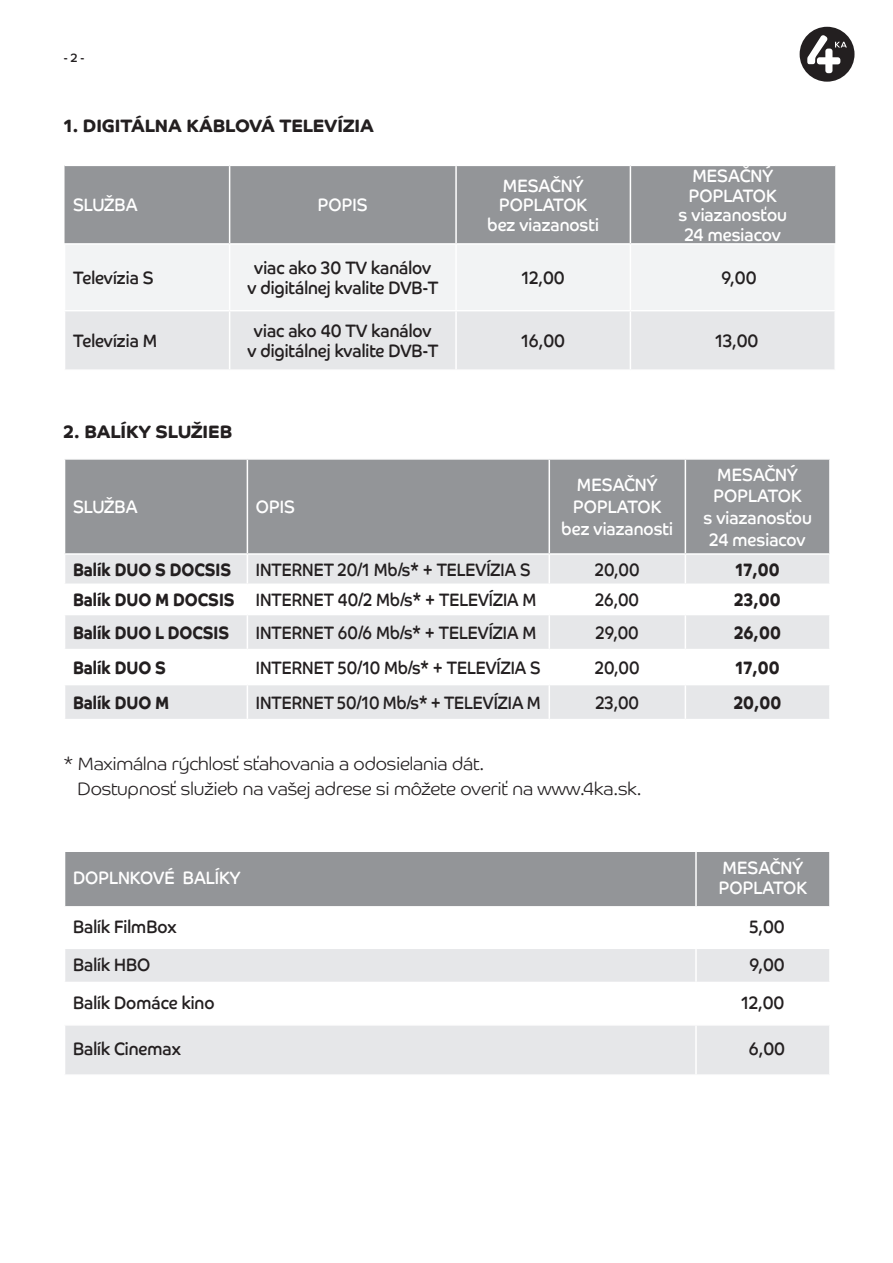
<style>
.page{position:relative;width:893px;height:1263px;background:#fff}
.page>*{position:absolute;margin:0;border:0;box-sizing:border-box;transform-origin:0 0}
.t1{font:18px "Co Headline";color:#231f20;scale:.9 1}
.t2{font:18px "Co Headline";color:#fff;scale:.9 1}
.t3{font:18px "Co Headline";color:#231f20;scale:.87 1}
.t4{font:300 18px "Co Headline";color:#231f20}
.t5{font:700 18px "Co Headline";color:#231f20;scale:.87 1}
.t6{font:700 18px "Co Headline";color:#231f20}
.t7{font:700 18px "Co Headline";color:#231f20;scale:.9 1}
.t8{font:12px "Co Headline";color:#231f20}
</style>
<div class="page">
<div style="left:800px;top:27px;width:54px;height:55px;background:#231f20;border-radius:50%"></div>
<svg style="left:807px;top:35px;width:40px;height:38px"></svg>
<div style="left:65px;top:166px;width:770px;height:77px;background:#939598"></div>
<div style="left:66px;top:245px;width:768px;height:65px;background:#f2f3f4"></div>
<div style="left:65px;top:311px;width:769px;height:58px;background:#e6e7e9"></div>
<hr style="left:229px;top:166px;width:1px;height:77px;background:#fff">
<hr style="left:455px;top:166px;width:2px;height:77px;background:#fff">
<hr style="left:630px;top:166px;width:1px;height:77px;background:#fff">
<hr style="left:229px;top:245px;width:1px;height:65px;background:#fff">
<hr style="left:455px;top:245px;width:2px;height:65px;background:#fff">
<hr style="left:630px;top:245px;width:1px;height:65px;background:#fff">
<hr style="left:229px;top:311px;width:1px;height:58px;background:#fff">
<hr style="left:455px;top:311px;width:2px;height:58px;background:#fff">
<hr style="left:630px;top:311px;width:1px;height:58px;background:#fff">
<div style="left:65px;top:460px;width:764px;height:93px;background:#939598"></div>
<svg style="left:65px;top:555px;width:764px;height:164px;fill:#e6e7e9"></svg>
<hr style="left:247px;top:460px;width:1px;height:93px;background:#fff">
<hr style="left:549px;top:460px;width:1px;height:93px;background:#fff">
<hr style="left:685px;top:460px;width:1px;height:93px;background:#fff">
<hr style="left:64px;top:583px;width:183px;height:2px;background:#fff">
<hr style="left:247px;top:583px;width:302px;height:2px;background:#fff">
<svg style="left:247px;top:555px;width:1px;height:59px"></svg>
<hr style="left:549px;top:583px;width:136px;height:2px;background:#fff">
<svg style="left:549px;top:555px;width:1px;height:59px"></svg>
<hr style="left:685px;top:583px;width:146px;height:2px;background:#fff">
<svg style="left:685px;top:555px;width:1px;height:59px"></svg>
<hr style="left:64px;top:614px;width:183px;height:1px;background:#fff">
<hr style="left:247px;top:614px;width:302px;height:1px;background:#fff">
<hr style="left:247px;top:615px;width:1px;height:34px;background:#fff">
<hr style="left:549px;top:614px;width:136px;height:1px;background:#fff">
<hr style="left:549px;top:615px;width:1px;height:34px;background:#fff">
<hr style="left:685px;top:614px;width:146px;height:1px;background:#fff">
<hr style="left:685px;top:615px;width:1px;height:34px;background:#fff">
<hr style="left:64px;top:649px;width:183px;height:1px;background:#fff">
<hr style="left:247px;top:649px;width:302px;height:1px;background:#fff">
<hr style="left:247px;top:650px;width:1px;height:34px;background:#fff">
<hr style="left:549px;top:649px;width:136px;height:1px;background:#fff">
<hr style="left:549px;top:650px;width:1px;height:34px;background:#fff">
<hr style="left:685px;top:649px;width:146px;height:1px;background:#fff">
<hr style="left:685px;top:650px;width:1px;height:34px;background:#fff">
<hr style="left:64px;top:684px;width:183px;height:1px;background:#fff">
<hr style="left:247px;top:684px;width:302px;height:1px;background:#fff">
<hr style="left:247px;top:685px;width:1px;height:34px;background:#fff">
<hr style="left:549px;top:684px;width:136px;height:1px;background:#fff">
<hr style="left:549px;top:685px;width:1px;height:34px;background:#fff">
<hr style="left:685px;top:684px;width:146px;height:1px;background:#fff">
<hr style="left:685px;top:685px;width:1px;height:34px;background:#fff">
<div style="left:65px;top:852px;width:764px;height:54px;background:#939598"></div>
<svg style="left:65px;top:949px;width:764px;height:125px;fill:#e6e7e9"></svg>
<hr style="left:695px;top:852px;width:2px;height:54px;background:#fff">
<hr style="left:695px;top:949px;width:2px;height:33px;background:#fff">
<hr style="left:64px;top:982px;width:632px;height:1px;background:#fff">
<hr style="left:696px;top:982px;width:135px;height:1px;background:#fff">
<hr style="left:695px;top:983px;width:2px;height:41px;background:#fff">
<hr style="left:64px;top:1024px;width:632px;height:1px;background:#fff">
<hr style="left:696px;top:1024px;width:135px;height:1px;background:#fff">
<hr style="left:695px;top:1025px;width:2px;height:49px;background:#fff">
<p class="t8" style="left:64px;top:51px;width:22px">- 2 -</p>
<p class="t6" style="left:64px;top:115px;width:312px">1. DIGITÁLNA KÁBLOVÁ TELEVÍZIA</p>
<p class="t2" style="left:73px;top:195px;width:73px">SLUŽBA</p>
<p class="t2" style="left:318px;top:195px;width:57px">POPIS</p>
<p class="t1" style="left:73px;top:267px;width:91px">Televízia S</p>
<p class="t1" style="left:73px;top:330px;width:95px">Televízia M</p>
<p class="t1" style="left:254px;top:257px;width:198px">viac ako 30 TV kanálov</p>
<p class="t1" style="left:247px;top:277px;width:214px">v digitálnej kvalite DVB-T</p>
<p class="t1" style="left:254px;top:321px;width:199px">viac ako 40 TV kanálov</p>
<p class="t1" style="left:247px;top:340px;width:214px">v digitálnej kvalite DVB-T</p>
<p class="t6" style="left:64px;top:421px;width:170px">2. BALÍKY SLUŽIEB</p>
<p class="t2" style="left:73px;top:496px;width:73px">SLUŽBA</p>
<p class="t2" style="left:256px;top:496px;width:45px">OPIS</p>
<p class="t2" style="left:503px;top:175px;width:91px">MESAČNÝ</p>
<p class="t2" style="left:499px;top:195px;width:100px">POPLATOK</p>
<p class="t2" style="left:488px;top:214px;width:125px">bez viazanosti</p>
<p class="t2" style="left:692px;top:165px;width:91px">MESAČNÝ</p>
<p class="t2" style="left:689px;top:185px;width:100px">POPLATOK</p>
<p class="t2" style="left:679px;top:204px;width:122px">s viazanosťou</p>
<p class="t2" style="left:685px;top:224px;width:108px">24 mesiacov</p>
<p class="t1" style="left:522px;top:267px;width:49px">12,00</p>
<p class="t1" style="left:721px;top:267px;width:41px">9,00</p>
<p class="t1" style="left:522px;top:330px;width:50px">16,00</p>
<p class="t1" style="left:715px;top:330px;width:49px">13,00</p>
<p class="t2" style="left:577px;top:475px;width:91px">MESAČNÝ</p>
<p class="t2" style="left:573px;top:496px;width:100px">POPLATOK</p>
<p class="t2" style="left:562px;top:518px;width:125px">bez viazanosti</p>
<p class="t2" style="left:717px;top:464px;width:91px">MESAČNÝ</p>
<p class="t2" style="left:713px;top:485px;width:100px">POPLATOK</p>
<p class="t2" style="left:703px;top:507px;width:122px">s viazanosťou</p>
<p class="t2" style="left:710px;top:529px;width:108px">24 mesiacov</p>
<p class="t5" style="left:73px;top:559px;width:183px">Balík DUO S DOCSIS</p>
<p class="t3" style="left:256px;top:559px;width:317px">INTERNET 20/1 Mb/s* + TELEVÍZIA S</p>
<p class="t3" style="left:595px;top:559px;width:52px">20,00</p>
<p class="t7" style="left:736px;top:559px;width:50px">17,00</p>
<p class="t5" style="left:73px;top:589px;width:187px">Balík DUO M DOCSIS</p>
<p class="t3" style="left:256px;top:589px;width:324px">INTERNET 40/2 Mb/s* + TELEVÍZIA M</p>
<p class="t3" style="left:596px;top:589px;width:51px">26,00</p>
<p class="t7" style="left:735px;top:589px;width:53px">23,00</p>
<p class="t5" style="left:73px;top:622px;width:181px">Balík DUO L DOCSIS</p>
<p class="t3" style="left:256px;top:622px;width:324px">INTERNET 60/6 Mb/s* + TELEVÍZIA M</p>
<p class="t3" style="left:596px;top:622px;width:51px">29,00</p>
<p class="t7" style="left:734px;top:622px;width:53px">26,00</p>
<p class="t5" style="left:73px;top:657px;width:108px">Balík DUO S</p>
<p class="t3" style="left:256px;top:657px;width:329px">INTERNET 50/10 Mb/s* + TELEVÍZIA S</p>
<p class="t3" style="left:595px;top:657px;width:52px">20,00</p>
<p class="t7" style="left:736px;top:657px;width:50px">17,00</p>
<p class="t5" style="left:73px;top:692px;width:112px">Balík DUO M</p>
<p class="t3" style="left:256px;top:692px;width:329px">INTERNET 50/10 Mb/s* + TELEVÍZIA M</p>
<p class="t3" style="left:596px;top:692px;width:51px">23,00</p>
<p class="t7" style="left:734px;top:692px;width:54px">20,00</p>
<p class="t4" style="left:64px;top:746px;width:422px">* Maximálna rýchlosť sťahovania a odosielania dát.</p>
<p class="t4" style="left:78px;top:772px;width:565px">Dostupnosť služieb na vašej adrese si môžete overiť na www.4ka.sk.</p>
<p class="t2" style="left:73px;top:867px;width:188px">DOPLNKOVÉ BALÍKY</p>
<p class="t2" style="left:723px;top:858px;width:91px">MESAČNÝ</p>
<p class="t2" style="left:719px;top:877px;width:100px">POPLATOK</p>
<p class="t1" style="left:73px;top:916px;width:117px">Balík FilmBox</p>
<p class="t1" style="left:749px;top:916px;width:41px">5,00</p>
<p class="t1" style="left:73px;top:954px;width:88px">Balík HBO</p>
<p class="t1" style="left:749px;top:954px;width:41px">9,00</p>
<p class="t1" style="left:73px;top:992px;width:159px">Balík Domáce kino</p>
<p class="t1" style="left:742px;top:992px;width:49px">12,00</p>
<p class="t1" style="left:73px;top:1038px;width:122px">Balík Cinemax</p>
<p class="t1" style="left:749px;top:1038px;width:42px">6,00</p>
</div>
